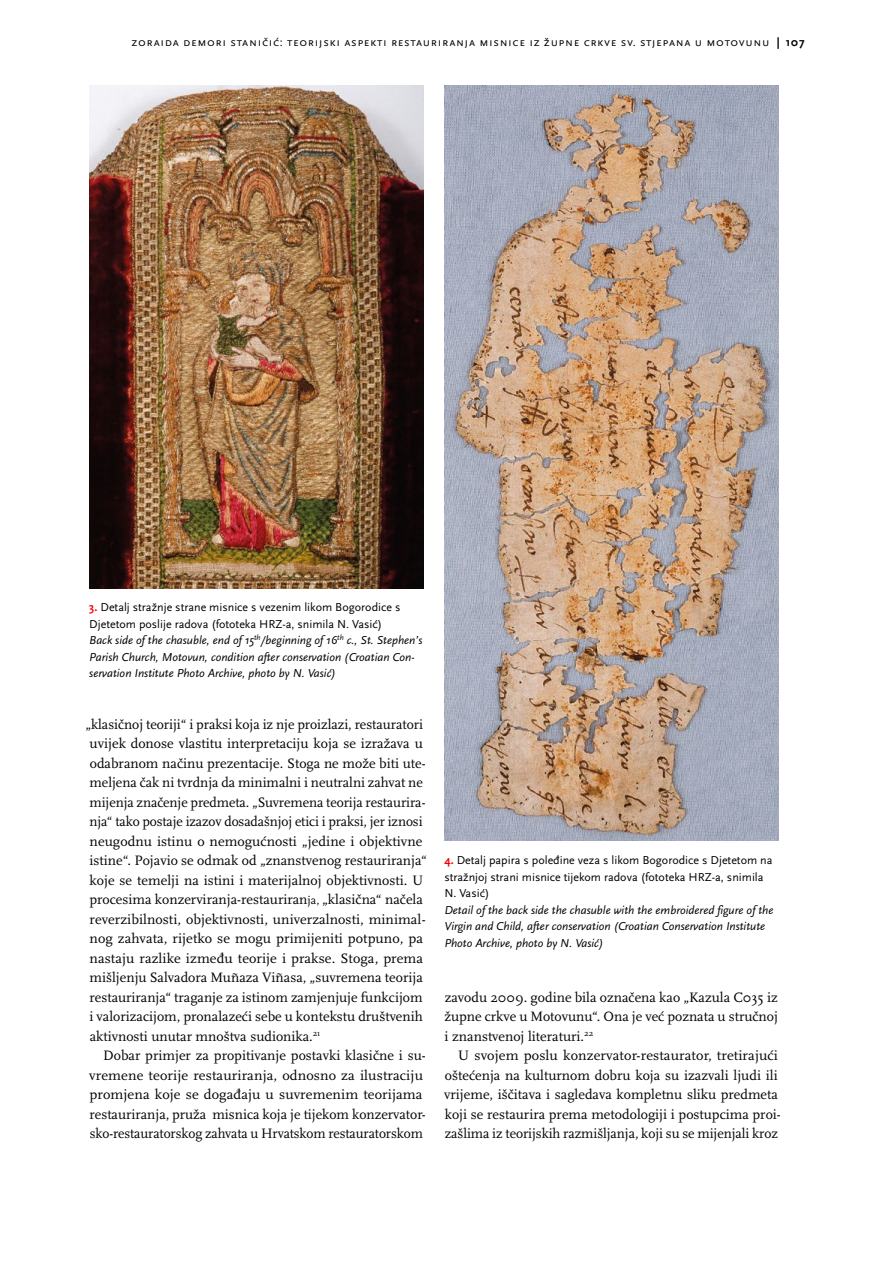
<style>
.page{position:relative;width:893px;height:1263px;background:#fff}
.page>*{position:absolute;margin:0;border:0;box-sizing:border-box;transform-origin:0 0}
.t1{font:14.25px/19.5px "Scala Pro";color:#000}
.t2{font:italic 12px/16.5px "Scala Sans Pro";color:#000}
.t3{font:12px/16.5px "Scala Sans Pro";color:#000}
.t4{font:12px "Scala Sans Pro";letter-spacing:.05em;color:#000}
.s1{font-weight:700}
.s2{font-weight:700;font-style:normal;color:#f00}
.s3{font-style:normal}
.s4{font-size:12px}
.s5{font-weight:700;color:#f00}
</style>
<div class="page">
<img style="left:89px;top:85px;width:334px;height:504px">
<img style="left:444px;top:85px;width:334px;height:756px">
<p class="t4" style="left:131px;top:35px;width:169px">ZORAIDA DEMORI STANIČIĆ: Teori</p>
<p class="t3" style="left:319px;top:34px;width:79px">jski aspekti resta</p>
<p class="t3" style="left:423px;top:34px;width:16px">uriran</p>
<p class="t3" style="left:465px;top:34px;width:22px">ja misni</p>
<p class="t4" style="left:513px;top:35px;width:165px">ce iz župne crkve Sv. Stjepana</p>
<p class="t3" style="left:695px;top:34px;width:30px">u Moto</p>
<p class="t3" style="left:739px;top:34px;width:67px">vunu <span class="s1">| 107</span></p>
<p class="t2" style="left:89px;top:599px;width:335px"><span class="s2">3.</span> <span class="s3">Detalj stražnje strane misnice s vezenim likom Bogorodice s Djetetom poslije radova (fototeka HRZ-a, snimila N. Vasić)<br></span>Back side of the chasuble, end of 15<sup>th</sup>/beginning of 16<sup>th</sup> c., St. Stephen’s Parish Church, Motovun, condition after conservation (Croatian Con&shy;servation Institute Photo Archive, photo by N. Vasić)</p>
<p class="t1" style="left:85px;top:714px;width:343px">„klasičnoj teoriji“ i praksi koja iz nje proizlazi, restauratori uvijek donose vlastitu interpretaciju koja se izražava u odabranom načinu prezentacije. Stoga ne može biti ute&shy;meljena čak ni tvrdnja da minimalni i neutralni zahvat ne mijenja značenje predmeta. „Suvremena teorija restaurira&shy;nja“ tako postaje izazov dosadašnjoj etici i praksi, jer iznosi neugodnu istinu o nemogućnosti „jedine i objektivne istine“. Pojavio se odmak od „znanstvenog restauriranja“ koje se temelji na istini i materijalnoj objektivnosti. U procesima konzerviranja-restauriran<span class="s4">ja,</span> „klasična“ načela reverzibilnosti, objektivnosti, univerzalnosti, minimal&shy;nog zahvata, rijetko se mogu primijeniti potpuno, pa nastaju razlike između teorije i prakse. Stoga, prema mišljenju Salvadora Muñaza Viñasa, „suvremena teorija restauriranja“ traganje za istinom zamjenjuje funkcijom<br>i valorizacijom, pronalazeći sebe u kontekstu društvenih aktivnosti unutar mnoštva sudionika.<sup>21</sup></p>
<p class="t1" style="left:89px;top:1046px;width:338px;text-indent:14px">Dobar primjer za propitivanje postavki klasične i su&shy;vremene teorije restauriranja, odnosno za ilustraciju promjena koje se događaju u suvremenim teorijama restauriranja, pruža misnica koja je tijekom konzervator&shy;sko-restauratorskog zahvata u Hrvatskom restauratorskom</p>
<p class="t3" style="left:444px;top:852px;width:330px"><span class="s5">4.</span> Detalj papira s poleđine veza s likom Bogorodice s Djetetom na stražnjoj strani misnice tijekom radova (fototeka HRZ-a, snimila<br>N. Vasić)</p>
<p class="t2" style="left:444px;top:901px;width:331px">Detail of the back side the chasuble with the embroidered figure of the<br>Virgin and Child, after conservation (Croatian Conservation Institute<br>Photo Archive, photo by N. Vasić)</p>
<p class="t1" style="left:444px;top:987px;width:335px;text-align:justify">zavodu 2009. godine bila označena kao „Kazula C035 iz župne crkve u Motovunu“. Ona je već poznata u stručnoj i znanstvenoj literaturi.<sup>22</sup></p>
<p class="t1" style="left:444px;top:1046px;width:338px;text-indent:14px">U svojem poslu konzervator-restaurator, tretirajući oštećenja na kulturnom dobru koja su izazvali ljudi ili vrijeme, iščitava i sagledava kompletnu sliku predmeta koji se restaurira prema metodologiji i postupcima proi&shy;zašlima iz teorijskih razmišljanja, koji su se mijenjali kroz</p>
</div>
